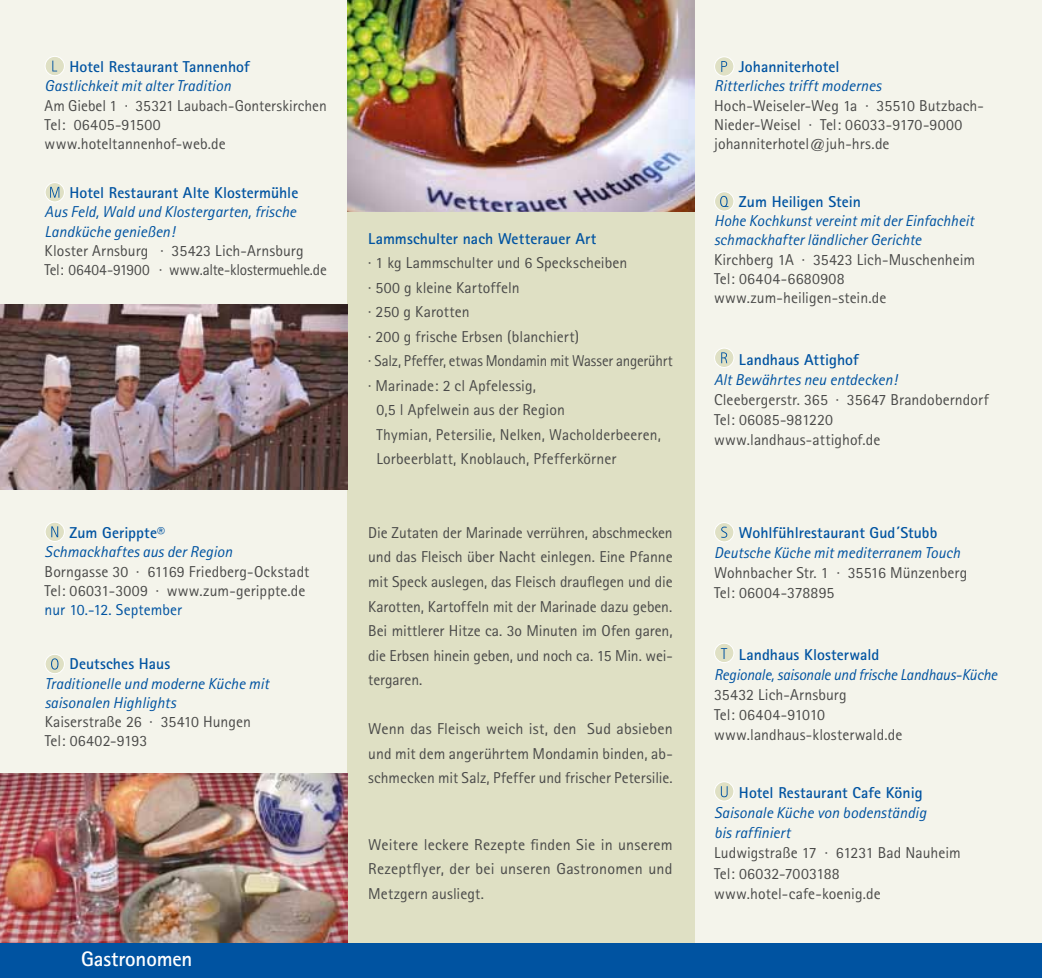
<style>
.page{position:relative;width:1042px;height:978px;background:#fff}
.page>*{position:absolute;margin:0;border:0;box-sizing:border-box;transform-origin:0 0}
.t1{font:700 21px "Rotis Sans Serif";letter-spacing:-.005em;color:#fff}
.t2{font:15.75px/24.5px "Rotis Sans Serif";letter-spacing:.005em;color:#4a4a49}
.t3{font:italic 15.75px/19.2px "Rotis Sans Serif";color:#0053a1}
.t4{font:700 15.75px "Rotis Sans Serif";letter-spacing:.005em;color:#0053a1}
.t5{font:15.75px "Rotis Sans Serif";color:#0053a1}
.t6{font:300 15.75px "Rotis Sans Serif";color:#0053a1}
.s1{font-weight:700;font-style:normal}
.s2{font-style:normal}
</style>
<div class="page">
<div style="left:0;top:0;width:1042px;height:977px;background:#f4f4eb"></div>
<div style="left:347px;top:0;width:347px;height:957px;background:#dfe0c4"></div>
<img style="left:0;top:773px;width:347px;height:169px">
<div style="left:0;top:943px;width:1042px;height:34px;background:#0053a1"></div>
<img style="left:0;top:305px;width:347px;height:184px">
<div style="left:45px;top:56px;width:19px;height:20px;background:#dfe0c4;border-radius:50%"></div>
<div style="left:45px;top:56px;width:20px;height:20px;border:1px solid #fff;border-radius:50%"></div>
<svg style="left:52px;top:61px;width:5px;height:10px"></svg>
<svg style="left:45px;top:182px;width:19px;height:20px"></svg>
<div style="left:45px;top:182px;width:20px;height:20px;border:1px solid #fff;border-radius:50%"></div>
<svg style="left:50px;top:187px;width:9px;height:11px"></svg>
<svg style="left:45px;top:522px;width:19px;height:19px"></svg>
<div style="left:45px;top:521px;width:20px;height:21px;border:1px solid #fff;border-radius:50%"></div>
<svg style="left:51px;top:526px;width:7px;height:11px"></svg>
<svg style="left:45px;top:654px;width:19px;height:19px"></svg>
<div style="left:45px;top:653px;width:20px;height:21px;border:1px solid #fff;border-radius:50%"></div>
<svg style="left:51px;top:658px;width:7px;height:11px"></svg>
<div style="left:714px;top:57px;width:20px;height:19px;background:#dfe0c4;border-radius:50%"></div>
<div style="left:714px;top:56px;width:20px;height:21px;border:1px solid #fff;border-radius:50%"></div>
<svg style="left:721px;top:61px;width:6px;height:11px"></svg>
<div style="left:714px;top:192px;width:20px;height:19px;background:#dfe0c4;border-radius:50%"></div>
<div style="left:714px;top:191px;width:20px;height:20px;border:1px solid #fff;border-radius:50%"></div>
<svg style="left:720px;top:196px;width:8px;height:11px"></svg>
<div style="left:714px;top:348px;width:20px;height:19px;background:#dfe0c4;border-radius:50%"></div>
<div style="left:714px;top:347px;width:20px;height:21px;border:1px solid #fff;border-radius:50%"></div>
<svg style="left:721px;top:352px;width:6px;height:11px"></svg>
<svg style="left:714px;top:522px;width:20px;height:20px"></svg>
<div style="left:714px;top:522px;width:20px;height:20px;border:1px solid #fff;border-radius:50%"></div>
<svg style="left:721px;top:526px;width:6px;height:11px"></svg>
<img style="left:347px;top:0;width:347px;height:211px">
<div style="left:714px;top:643px;width:20px;height:19px;background:#dfe0c4;border-radius:50%"></div>
<div style="left:714px;top:642px;width:20px;height:21px;border:1px solid #fff;border-radius:50%"></div>
<svg style="left:714px;top:781px;width:20px;height:19px"></svg>
<div style="left:714px;top:781px;width:20px;height:20px;border:1px solid #fff;border-radius:50%"></div>
<svg style="left:721px;top:786px;width:6px;height:11px"></svg>
<p class="t4" style="left:69px;top:57px;width:182px">Hotel Restaurant Tannenhof</p>
<p class="t3" style="left:45px;top:76px;width:188px">Gastlichkeit mit alter Tradition</p>
<p class="t2" style="left:45px;top:95px;width:284px;line-height:19.2px">Am Giebel 1 · 35321 Laubach-Gonterskirchen<br>Tel: 06405-91500 www.hoteltannenhof-web.de</p>
<p class="t4" style="left:69px;top:183px;width:230px">Hotel Restaurant Alte Klostermühle</p>
<p class="t3" style="left:45px;top:202px;width:253px">Aus Feld, Wald und Klostergarten, frische<br>Landküche genießen!</p>
<p class="t2" style="left:45px;top:241px;width:284px;line-height:19.2px">Kloster Arnsburg · 35423 Lich-Arnsburg<br>Tel: 06404-91900 · www.alte-klostermuehle.de</p>
<p class="t3" style="left:45px;top:523px;width:189px;text-indent:25px"><span class="s1">Zum Gerippte</span><span class="s2">®<br></span>Schmackhaftes aus der Region</p>
<p class="t2" style="left:45px;top:561px;width:266px;line-height:19.2px">Borngasse 30 · 61169 Friedberg-Ockstadt<br>Tel: 06031-3009 · www.zum-gerippte.de</p>
<p class="t5" style="left:45px;top:600px;width:139px">nur 10.-12. September</p>
<p class="t4" style="left:69px;top:654px;width:102px">Deutsches Haus</p>
<p class="t3" style="left:45px;top:673px;width:226px">Traditionelle und moderne Küche mit saisonalen Highlights</p>
<p class="t2" style="left:45px;top:712px;width:208px;line-height:19.2px">Kaiserstraße 26 · 35410 Hungen<br>Tel: 06402-9193</p>
<h1 class="t1" style="left:81px;top:945px;width:133px">Gastronomen &amp;</h1>
<p class="t4" style="left:368px;top:228px;width:230px">Lammschulter nach Wetterauer Art</p>
<p class="t2" style="left:368px;top:250px;width:261px">· 1 kg Lammschulter und 6 Speckscheiben</p>
<p class="t2" style="left:368px;top:275px;width:153px">· 500 g kleine Kartoffeln</p>
<p class="t2" style="left:368px;top:299px;width:103px">· 250 g Karotten</p>
<p class="t2" style="left:368px;top:324px;width:212px">· 200 g frische Erbsen (blanchiert)</p>
<p class="t2" style="left:368px;top:348px;width:306px">· Salz, Pfeffer, etwas Mondamin mit Wasser angerührt</p>
<p class="t2" style="left:368px;top:373px;width:169px">· Marinade: 2 cl Apfelessig,</p>
<p class="t2" style="left:376px;top:397px;width:190px">0,5 l Apfelwein aus der Region</p>
<p class="t2" style="left:376px;top:422px;width:286px">Thymian, Petersilie, Nelken, Wacholderbeeren,</p>
<p class="t2" style="left:376px;top:446px;width:241px">Lorbeerblatt, Knoblauch, Pfefferkörner</p>
<p class="t2" style="left:368px;top:520px;width:306px;text-align:justify">Die Zutaten der Marinade verrühren, abschmecken und das Fleisch über Nacht einlegen. Eine Pfanne mit Speck auslegen, das Fleisch drauflegen und die Karotten, Kartoffeln mit der Marinade dazu geben.<br>Bei mittlerer Hitze ca. 3o Minuten im Ofen garen, die Erbsen hinein geben, und noch ca. 15 Min. wei&shy;tergaren.</p>
<p class="t2" style="left:368px;top:716px;width:306px;text-align:justify">Wenn das Fleisch weich ist, den Sud absieben und mit dem angerührtem Mondamin binden, ab&shy;schmecken mit Salz, Pfeffer und frischer Petersilie.</p>
<p class="t2" style="left:368px;top:831px;width:306px;text-align:justify">Weitere leckere Rezepte finden Sie in unserem Rezeptflyer, der bei unseren Gastronomen und Metzgern ausliegt.</p>
<p class="t4" style="left:739px;top:57px;width:102px">Johanniterhotel</p>
<p class="t3" style="left:714px;top:76px;width:169px">Ritterliches trifft modernes</p>
<p class="t2" style="left:714px;top:95px;width:271px;line-height:19.2px">Hoch-Weiseler-Weg 1a · 35510 Butzbach-<br>Nieder-Weisel · Tel: 06033-9170-9000 johanniterhotel@juh-hrs.de</p>
<p class="t4" style="left:739px;top:191px;width:123px">Zum Heiligen Stein</p>
<p class="t3" style="left:714px;top:211px;width:261px">Hohe Kochkunst vereint mit der Einfachheit schmackhafter ländlicher Gerichte</p>
<p class="t2" style="left:714px;top:249px;width:262px;line-height:19.2px">Kirchberg 1A · 35423 Lich-Muschenheim<br>Tel: 06404-6680908 www.zum-heiligen-stein.de</p>
<p class="t4" style="left:739px;top:349px;width:121px">Landhaus Attighof</p>
<p class="t3" style="left:714px;top:370px;width:185px">Alt Bewährtes neu entdecken!</p>
<p class="t2" style="left:714px;top:389px;width:276px;line-height:20.1px">Cleebergerstr. 365 · 35647 Brandoberndorf<br>Tel: 06085-981220 www.landhaus-attighof.de</p>
<p class="t4" style="left:739px;top:522px;width:200px">Wohlfühlrestaurant Gud´Stubb</p>
<p class="t3" style="left:714px;top:543px;width:248px">Deutsche Küche mit mediterranem Touch</p>
<p class="t2" style="left:714px;top:562px;width:255px;line-height:20.1px">Wohnbacher Str. 1 · 35516 Münzenberg<br>Tel: 06004-378895</p>
<p class="t6" style="left:721px;top:644px;width:8px">T</p>
<p class="t4" style="left:739px;top:644px;width:142px">Landhaus Klosterwald</p>
<p class="t3" style="left:714px;top:664px;width:285px">Regionale, saisonale und frische Landhaus-Küche</p>
<p class="t2" style="left:714px;top:684px;width:190px;line-height:20.1px">35432 Lich-Arnsburg<br>Tel: 06404-91010 www.landhaus-klosterwald.de</p>
<p class="t4" style="left:739px;top:782px;width:185px">Hotel Restaurant Cafe König</p>
<p class="t3" style="left:714px;top:802px;width:214px;line-height:20.1px">Saisonale Küche von bodenständig bis raffiniert</p>
<p class="t2" style="left:714px;top:842px;width:248px;line-height:20.1px">Ludwigstraße 17 · 61231 Bad Nauheim<br>Tel: 06032-7003188 www.hotel-cafe-koenig.de</p>
</div>
